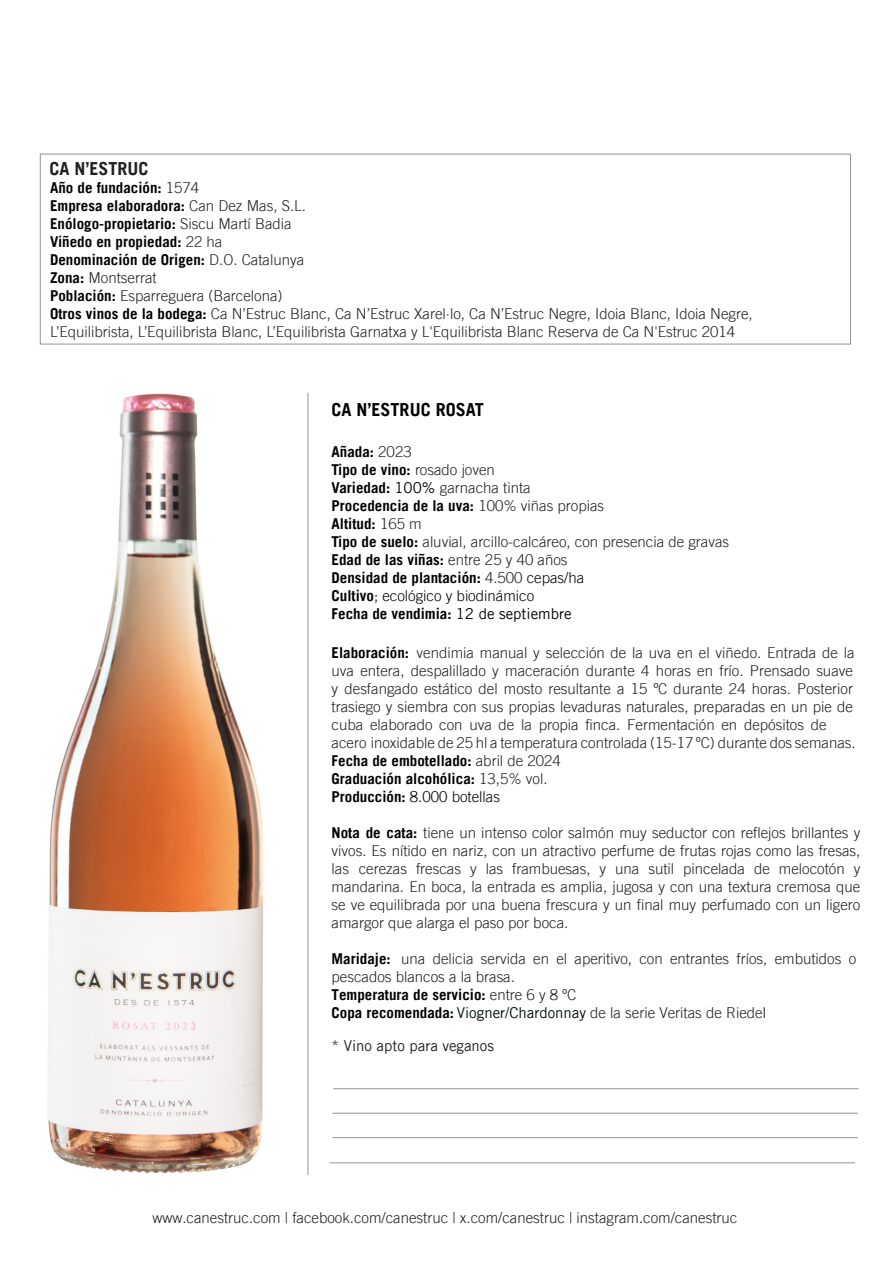
<style>
.page{position:relative;width:893px;height:1263px;background:#fff}
.page>*{position:absolute;margin:0;border:0;box-sizing:border-box;transform-origin:0 0}
.Estilo_de_párrafo_1{font:700 18px "Trade Gothic LT";color:#000}
.t1{font:700 18px "Trade Gothic LT";color:#231f20}
.Estilo_de_párrafo_1-2{font:15px/18px "Trade Gothic LT Light";color:#231f20}
.Estilo_de_párrafo_1-3{font:700 15px/18px "Trade Gothic LT";color:#000}
.t2{font:300 15px "Trade Gothic LT";color:#231f20}
.Estilo_de_párrafo_1-4{font:15px "Trade Gothic LT";color:#231f20}
.s1{font-family:"Trade Gothic LT";font-weight:700;color:#000}
.s2{font-family:"Trade Gothic LT Light";font-weight:400;color:#231f20}
.s3{font-weight:400}
.s4{font-family:"Trade Gothic LT Light";font-weight:400}
.s5{color:#000}
.s6{font-family:"Trade Gothic LT";color:#fff}
</style>
<div class="page">
<div style="left:40px;top:154px;width:811px;height:190px;border:1px solid #919396"></div>
<hr style="left:308px;top:393px;width:1px;height:782px;background:#919396">
<hr style="left:330px;top:1162px;width:525px;height:1px;background:#919396">
<hr style="left:332px;top:1137px;width:526px;height:1px;background:#919396">
<hr style="left:333px;top:1088px;width:526px;height:1px;background:#919396">
<hr style="left:332px;top:1113px;width:526px;height:1px;background:#919396">
<img style="left:47px;top:393px;width:217px;height:781px">
<p class="t1" style="left:49px;top:157px;width:101px">CA N’ESTRUC</p>
<p class="Estilo_de_párrafo_1-2" style="left:50px;top:178px;width:704px"><span class="s1">Año de fundación:</span> 1574<br><span class="s1">Empresa elaboradora:</span> Can Dez Mas, S.L.<br><span class="s1">Enólogo-propietario:</span> Siscu Martí Badia<br><span class="s1">Viñedo en propiedad:</span> 22 ha<br><span class="s1">Denominación de Origen:</span> D.O. Catalunya<br><span class="s1">Zona:</span> Montserrat<br><span class="s1">Población:</span> Esparreguera (Barcelona)<br><span class="s1">Otros vinos de la bodega:</span> Ca N’Estruc Blanc, Ca N’Estruc Xarel·lo, Ca N’Estruc Negre, Idoia Blanc, Idoia Negre, L’Equilibrista, L’Equilibrista Blanc, L’Equilibrista Garnatxa y L'Equilibrista Blanc Reserva de Ca N'Estruc 2014</p>
<p class="Estilo_de_párrafo_1" style="left:332px;top:398px;width:154px">CA N’ESTRUC ROSAT</p>
<p class="Estilo_de_párrafo_1-3" style="left:332px;top:443px;width:399px">Añada: <span class="s2">2023<br></span>Tipo de vino: <span class="s2">rosado joven<br></span>Variedad: <span class="s3">100%</span> <span class="s2">garnacha tinta<br></span>Procedencia de la uva: <span class="s2">100% viñas propias<br></span>Altitud: <span class="s2">165 m<br></span>Tipo de suelo: <span class="s2">aluvial, arcillo-calcáreo, con presencia de gravas </span>Edad de las viñas: <span class="s2">entre 25 y 40 años<br></span>Densidad de plantación: <span class="s2">4.500</span> <span class="s4">cepas/ha<br></span>Cultivo<span class="s4">; ecológico y biodinámico<br></span>Fecha de vendimia: <span class="s3">12 de septiembre</span></p>
<p class="Estilo_de_párrafo_1-2" style="left:332px;top:644px;width:526px"><span class="s1">Elaboración:</span> vendimia manual y selección de la uva en el viñedo. Entrada de la uva entera, despalillado y maceración durante 4 horas en frío. Prensado suave y desfangado estático del mosto resultante a 15 ºC durante 24 horas. Posterior trasiego y siembra con sus propias levaduras naturales, preparadas en un pie de cuba elaborado con uva de la propia finca. Fermentación en depósitos de acero inoxidable de 25 hl a temperatura controlada (15-17 ºC) durante dos semanas.<br><span class="s1">Fecha de embotellado:</span> abril de 2024<br><span class="s1">Graduación alcohólica:</span> 13,5% vol.<br><span class="s1">Producción:</span> <span class="s5">8.000 botellas</span></p>
<p class="Estilo_de_párrafo_1-2" style="left:332px;top:824px;width:530px;text-align:justify"><span class="s1">Nota de cata:</span> tiene un intenso color salmón muy seductor con reflejos brillantes y vivos. Es nítido en nariz, con un atractivo perfume de frutas rojas como las fresas, las cerezas frescas y las frambuesas, y una sutil pincelada de melocotón y mandarina. En boca, la entrada es amplia, jugosa y con una textura cremosa que se ve equilibrada por una buena frescura y un final muy perfumado con un ligero amargor que alarga el paso por boca.</p>
<p class="Estilo_de_párrafo_1-2" style="left:332px;top:950px;width:526px"><span class="s1">Maridaje:</span> una delicia servida en el aperitivo, con entrantes fríos, embutidos o pescados blancos a la brasa.<br><span class="s1">Temperatura de servicio:</span> entre 6 y 8 ºC<br><span class="s1">Copa recomendada:</span><span class="s6">Viogner/Chardonnay</span> de la serie Veritas de Riede<span class="s5">l</span></p>
<p class="Estilo_de_párrafo_1-4" style="left:332px;top:1037px;width:164px">* Vino apto para veganos</p>
<p class="t2" style="left:152px;top:1209px;width:587px"><span class="s4">www.</span>canestruc<span class="s4">.com | facebook.com/</span>canestruc <span class="s4">|</span> x.com<span class="s4">/</span>canestruc <span class="s4">| instagram.com/</span>canestruc</p>
</div>
